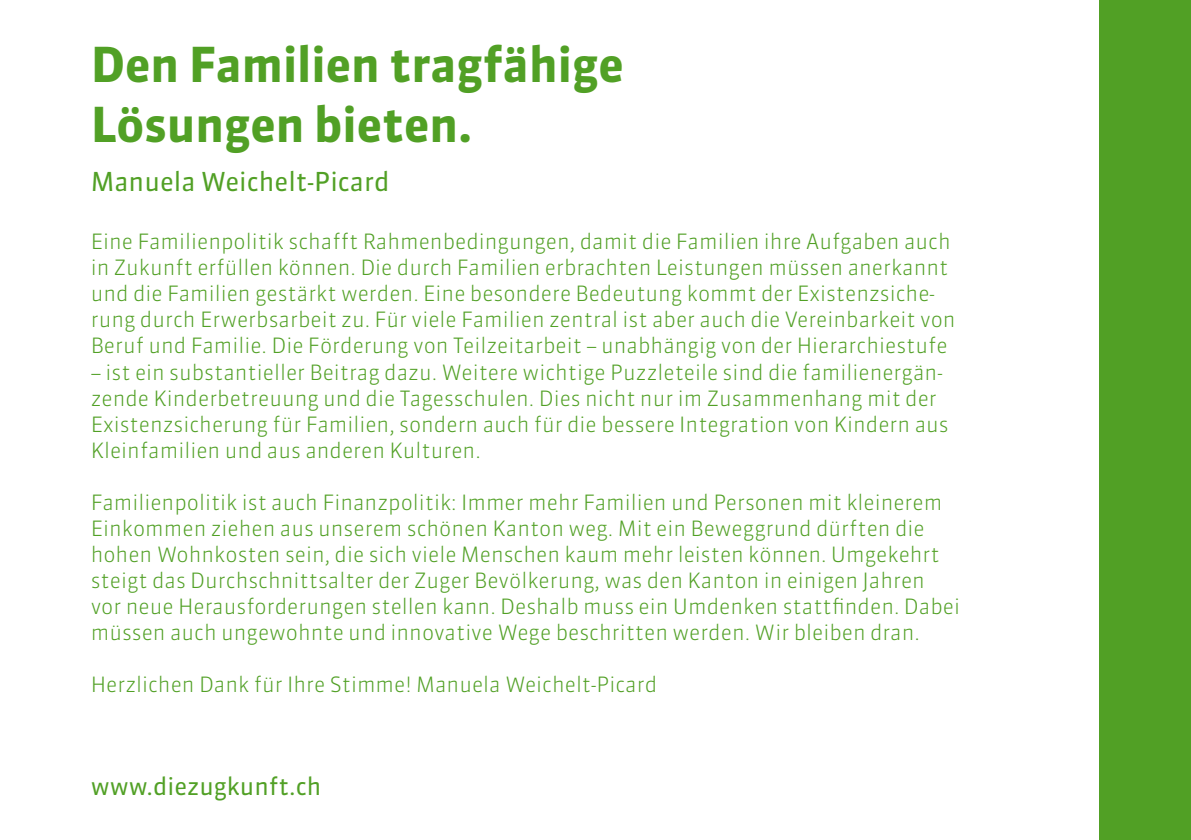
<style>
.page{position:relative;width:1191px;height:840px;background:#fff}
.page>*{position:absolute;margin:0;border:0;box-sizing:border-box;transform-origin:0 0}
.t1{font:700 48px/60px "Sanuk OT";color:#51a025}
.t2{font:26px "Sanuk OT";color:#51a025}
.t3{font:24px "Sanuk OT";color:#51a025}
.t4{font:300 21px/26px "Sanuk OT";color:#51a025}
</style>
<div class="page">
<div style="left:1099px;top:0;width:92px;height:839px;background:#51a025"></div>
<h1 class="t1" style="left:91px;top:35px;width:534px">Den Familien tragfähige<br>Lösungen bieten.</h1>
<p class="t2" style="left:91px;top:165px;width:300px">Manuela Weichelt-Picard</p>
<p class="t4" style="left:91px;top:229px;width:866px">Eine Familienpolitik schafft Rahmenbedingungen, damit die Familien ihre Aufgaben auch in Zukunft erfüllen können. Die durch Familien erbrachten Leistungen müssen anerkannt und die Familien gestärkt werden. Eine besondere Bedeutung kommt der Existenzsiche&shy;rung durch Erwerbsarbeit zu. Für viele Familien zentral ist aber auch die Vereinbarkeit von Beruf und Familie. Die Förderung von Teilzeitarbeit – unabhängig von der Hierarchiestufe</p>
<p class="t4" style="left:91px;top:358px;width:859px">– ist ein substantieller Beitrag dazu. Weitere wichtige Puzzleteile sind die familienergän&shy;zende Kinderbetreuung und die Tagesschulen. Dies nicht nur im Zusammenhang mit der Existenzsicherung für Familien, sondern auch für die bessere Integration von Kindern aus Kleinfamilien und aus anderen Kulturen.</p>
<p class="t4" style="left:91px;top:488px;width:870px">Familienpolitik ist auch Finanzpolitik: Immer mehr Familien und Personen mit kleinerem Einkommen ziehen aus unserem schönen Kanton weg. Mit ein Beweggrund dürften die hohen Wohnkosten sein, die sich viele Menschen kaum mehr leisten können. Umgekehrt steigt das Durchschnittsalter der Zuger Bevölkerung, was den Kanton in einigen Jahren vor neue Herausforderungen stellen kann. Deshalb muss ein Umdenken stattfinden. Dabei müssen auch ungewohnte und innovative Wege beschritten werden. Wir bleiben dran.</p>
<p class="t4" style="left:91px;top:670px;width:568px">Herzlichen Dank für Ihre Stimme! Manuela Weichelt-Picard</p>
<p class="t3" style="left:91px;top:770px;width:232px">www.diezugkunft.ch</p>
</div>
